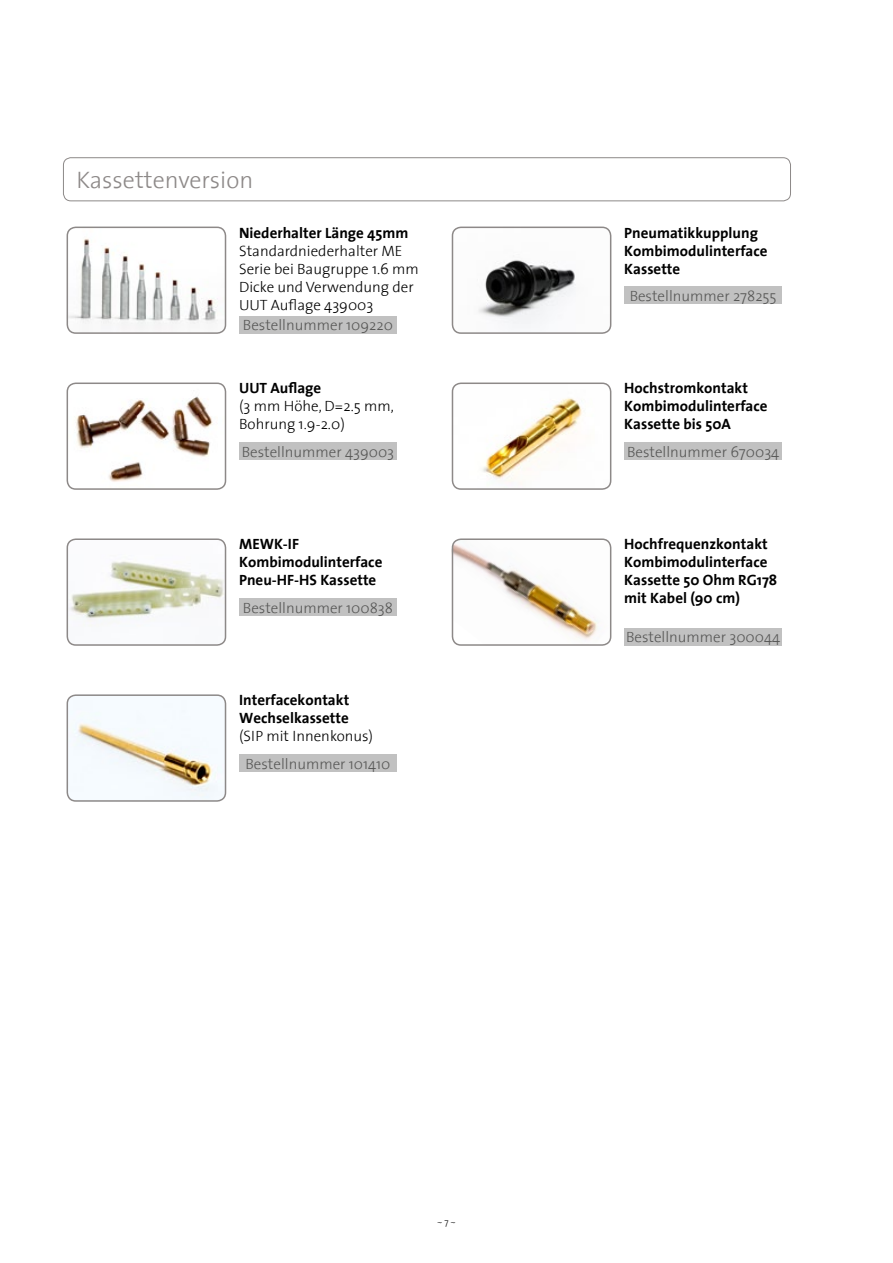
<style>
.page{position:relative;width:893px;height:1263px;background:#fff}
.page>*{position:absolute;margin:0;border:0;box-sizing:border-box;transform-origin:0 0}
.t1{font:300 24px "The Sans";color:#8d8988}
.t2{font:700 15px/18px "The Sans";color:#000}
.t3{font:300 15px "The Sans";color:#575756}
.t4{font:300 15px/18px "The Sans";color:#000}
.t5{font:300 9px "The Sans";color:#000}
</style>
<div class="page">
<div style="left:63px;top:157px;width:728px;height:44px;border:1px solid #8d8988;border-radius:8px"></div>
<img style="left:67px;top:227px;width:159px;height:107px">
<div style="left:239px;top:316px;width:158px;height:18px;background:#c1c1c1"></div>
<img style="left:67px;top:385px;width:159px;height:105px">
<div style="left:239px;top:442px;width:158px;height:18px;background:#c1c1c1"></div>
<img style="left:67px;top:541px;width:159px;height:105px">
<div style="left:239px;top:598px;width:158px;height:18px;background:#c1c1c1"></div>
<img style="left:452px;top:227px;width:159px;height:107px">
<div style="left:624px;top:287px;width:158px;height:17px;background:#c1c1c1"></div>
<img style="left:452px;top:385px;width:159px;height:105px">
<div style="left:624px;top:442px;width:158px;height:18px;background:#c1c1c1"></div>
<div style="left:239px;top:754px;width:158px;height:18px;background:#c1c1c1"></div>
<img style="left:67px;top:697px;width:159px;height:105px">
<img style="left:452px;top:541px;width:159px;height:105px">
<div style="left:624px;top:628px;width:158px;height:18px;background:#c1c1c1"></div>
<div style="left:67px;top:227px;width:159px;height:107px;border:2px solid #8d8988;border-radius:9px"></div>
<div style="left:67px;top:382px;width:159px;height:108px;border:2px solid #8d8988;border-radius:9px"></div>
<div style="left:67px;top:538px;width:159px;height:108px;border:2px solid #8d8988;border-radius:9px"></div>
<div style="left:67px;top:694px;width:159px;height:108px;border:2px solid #8d8988;border-radius:9px"></div>
<div style="left:452px;top:538px;width:159px;height:108px;border:2px solid #8d8988;border-radius:9px"></div>
<div style="left:452px;top:382px;width:159px;height:108px;border:2px solid #8d8988;border-radius:9px"></div>
<div style="left:452px;top:227px;width:159px;height:107px;border:2px solid #8d8988;border-radius:9px"></div>
<h1 class="t1" style="left:77px;top:160px;width:178px">Kassettenversion</h1>
<p class="t2" style="left:239px;top:223px;width:171px">Niederhalter Länge 45mm</p>
<p class="t4" style="left:239px;top:241px;width:181px">Standardniederhalter ME<br>Serie bei Baugruppe 1.6 mm<br>Dicke und Verwendung der<br>UUT Auflage 439003</p>
<p class="t3" style="left:243px;top:313px;width:152px">Bestellnummer 109220</p>
<p class="t2" style="left:239px;top:379px;width:84px">UUT Auflage</p>
<p class="t4" style="left:239px;top:397px;width:156px">(3 mm Höhe, D=2.5 mm,<br>Bohrung 1.9-2.0)</p>
<p class="t3" style="left:242px;top:439px;width:154px">Bestellnummer 439003</p>
<p class="t2" style="left:239px;top:535px;width:145px">MEWK-IF<br>Kombimodulinterface<br>Pneu-HF-HS Kassette</p>
<p class="t3" style="left:243px;top:595px;width:152px">Bestellnummer 100838</p>
<p class="t2" style="left:239px;top:691px;width:112px">Interfacekontakt<br>Wechselkassette</p>
<p class="t4" style="left:239px;top:727px;width:135px">(SIP mit Innenkonus)</p>
<p class="t3" style="left:245px;top:751px;width:146px">Bestellnummer 101410</p>
<p class="t2" style="left:624px;top:223px;width:145px">Pneumatikkupplung<br>Kombimodulinterface<br>Kassette</p>
<p class="t3" style="left:630px;top:283px;width:148px">Bestellnummer 278255</p>
<p class="t2" style="left:624px;top:379px;width:145px">Hochstromkontakt<br>Kombimodulinterface<br>Kassette bis 50A</p>
<p class="t3" style="left:627px;top:439px;width:154px">Bestellnummer 670034</p>
<p class="t2" style="left:624px;top:535px;width:154px">Hochfrequenzkontakt<br>Kombimodulinterface<br>Kassette 50 Ohm RG178 mit Kabel (90 cm)</p>
<p class="t3" style="left:626px;top:625px;width:156px">Bestellnummer 300044</p>
<p class="t5" style="left:437px;top:1214px;width:20px">~ 7 ~</p>
</div>
